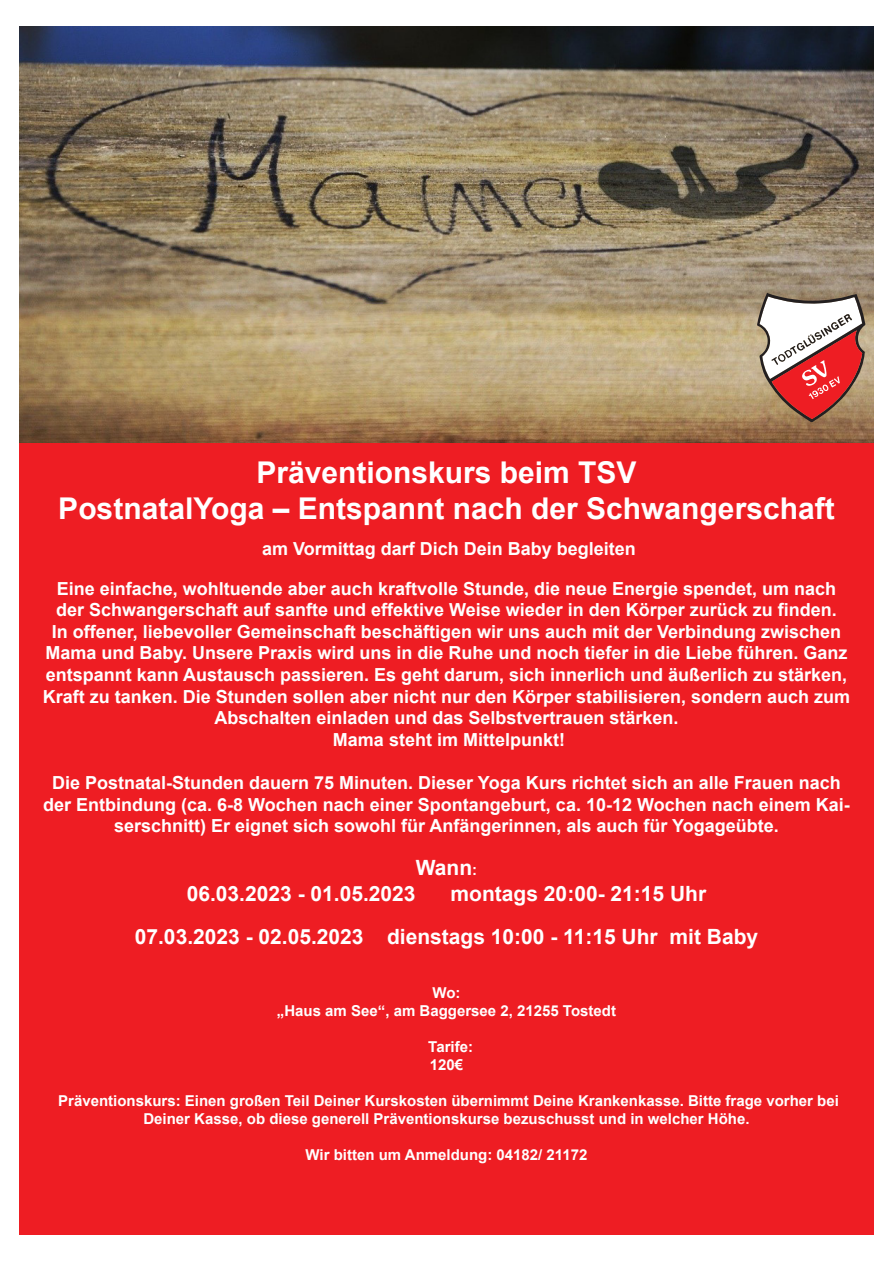
<style>
.page{position:relative;width:893px;height:1263px;background:#fff}
.page>*{position:absolute;margin:0;border:0;box-sizing:border-box;transform-origin:0 0}
.t1{font:700 30px "Arial";color:#fff}
.t2{font:700 21px "Arial";color:#fff}
.t3{font:700 18px/21.6px "Arial";color:#fff;text-align:center}
.t4{font:700 15px/18px "Arial";color:#fff;text-align:center}
.s1{font-size:15px}
</style>
<div class="page">
<div style="left:19px;top:443px;width:855px;height:792px;background:#ee1d23"></div>
<img style="left:19px;top:26px;width:855px;height:417px">
<svg style="left:757px;top:293px;width:108px;height:129px"></svg>
<p class="t1" style="left:256px;top:451px;width:382px">Präventionskurs beim TSV</p>
<p class="t1" style="left:58px;top:487px;width:778px">PostnatalYoga – Entspannt nach der Schwangerschaft</p>
<p class="t3" style="left:262px;top:538px;width:375px">am Vormittag darf Dich Dein Baby begleiten</p>
<p class="t3" style="left:43px;top:578px;width:809px">Eine einfache, wohltuende aber auch kraftvolle Stunde, die neue Energie spendet, um nach der Schwangerschaft auf sanfte und effektive Weise wieder in den Körper zurück zu finden.<br>In offener, liebevoller Gemeinschaft beschäftigen wir uns auch mit der Verbindung zwischen Mama und Baby. Unsere Praxis wird uns in die Ruhe und noch tiefer in die Liebe führen. Ganz entspannt kann Austausch passieren. Es geht darum, sich innerlich und äußerlich zu stärken, Kraft zu tanken. Die Stunden sollen aber nicht nur den Körper stabilisieren, sondern auch zum Abschalten einladen und das Selbstvertrauen stärken.</p>
<p class="t3" style="left:333px;top:729px;width:234px">Mama steht im Mittelpunkt!</p>
<p class="t3" style="left:43px;top:772px;width:808px">Die Postnatal-Stunden dauern 75 Minuten. Dieser Yoga Kurs richtet sich an alle Frauen nach der Entbindung (ca. 6-8 Wochen nach einer Spontangeburt, ca. 10-12 Wochen nach einem Kai&shy;serschnitt) Er eignet sich sowohl für Anfängerinnen, als auch für Yogageübte.</p>
<p class="t2" style="left:416px;top:853px;width:63px">Wann<span class="s1">:</span></p>
<p class="t2" style="left:187px;top:878px;width:230px">06.03.2023 - 01.05.2023</p>
<p class="t2" style="left:451px;top:878px;width:257px">montags 20:00- 21:15 Uhr</p>
<p class="t2" style="left:135px;top:922px;width:625px">07.03.2023 - 02.05.2023 dienstags 10:00 - 11:15 Uhr mit Baby</p>
<p class="t4" style="left:277px;top:984px;width:341px">Wo:<br>„Haus am See“, am Baggersee 2, 21255 Tostedt</p>
<p class="t4" style="left:428px;top:1038px;width:46px">Tarife:</p>
<p class="t4" style="left:430px;top:1056px;width:35px">120€</p>
<p class="t4" style="left:58px;top:1092px;width:782px">Präventionskurs: Einen großen Teil Deiner Kurskosten übernimmt Deine Krankenkasse. Bitte frage vorher bei<br>Deiner Kasse, ob diese generell Präventionskurse bezuschusst und in welcher Höhe.</p>
<p class="t4" style="left:306px;top:1146px;width:283px">Wir bitten um Anmeldung: 04182/ 21172</p>
</div>
